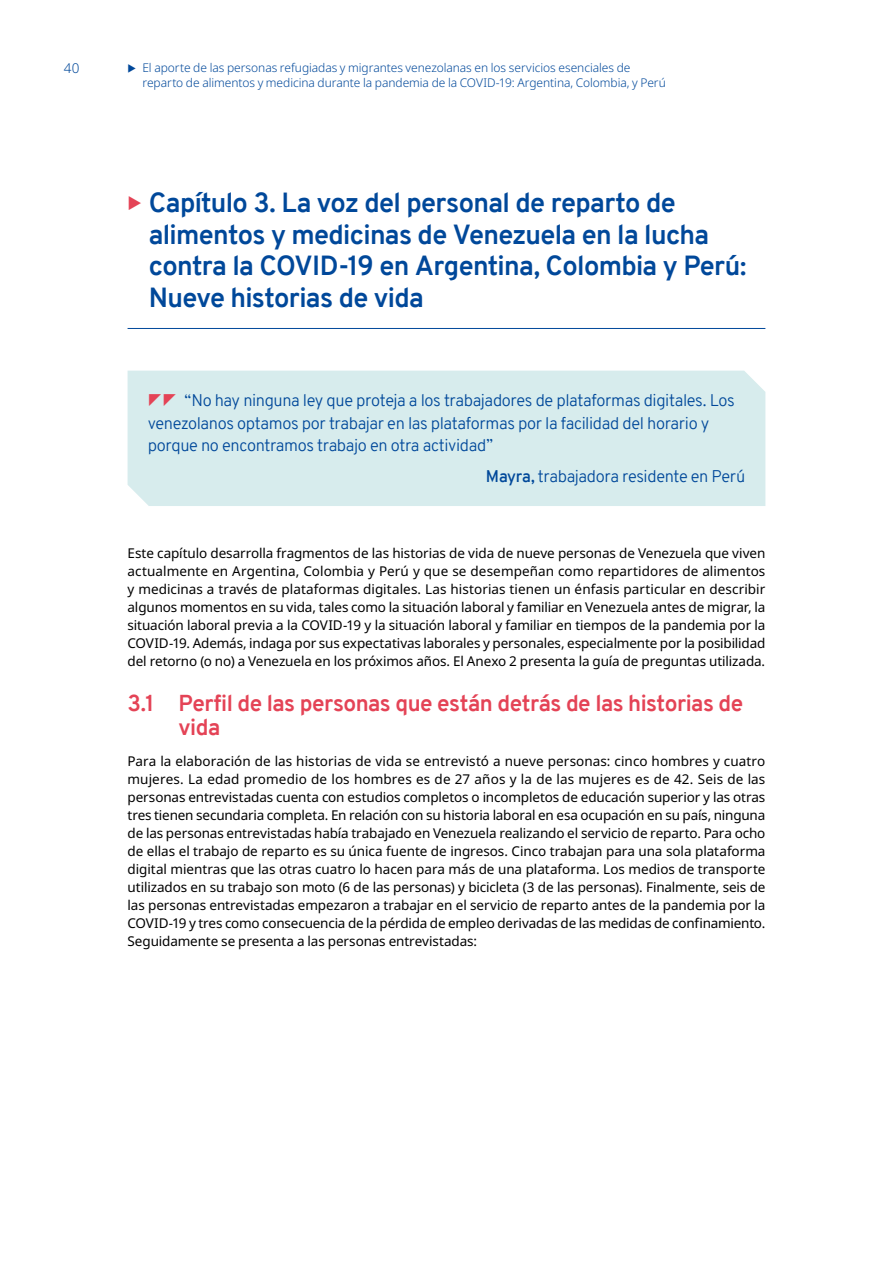
<style>
.page{position:relative;width:893px;height:1263px;background:#fff}
.page>*{position:absolute;margin:0;border:0;box-sizing:border-box;transform-origin:0 0}
.t1{font:700 27px/31.5px "Overpass";letter-spacing:-.025em;color:#00489a}
.t2{font:700 22.5px/24px "Overpass";letter-spacing:-.025em;color:#e44356}
.t3{font:300 16.5px/22.5px "Overpass";letter-spacing:-.02em;color:#00489a}
.t4{font:13.5px/18px "Noto Sans";letter-spacing:-.01em;color:#000;text-align:justify}
.t5{font:300 13.5px "Noto Sans";color:#00489a}
.t6{font:300 12px/14.4px "Noto Sans";letter-spacing:-.005em;color:#00489a}
.s1{font-weight:600}
</style>
<div class="page">
<hr style="left:128px;top:328px;width:637px;height:1px;background:#00489a">
<div style="left:128px;top:371px;width:637px;height:135px;background:#d7eced"></div>
<svg style="left:149px;top:394px;width:27px;height:12px"></svg>
<p class="t5" style="left:64px;top:59px;width:17px">40</p>
<p class="t6" style="left:142px;top:61px;width:525px">El aporte de las personas refugiadas y migrantes venezolanas en los servicios esenciales de reparto de alimentos y medicina durante la pandemia de la COVID-19: Argentina, Colombia, y Perú</p>
<h1 class="t1" style="left:149px;top:187px;width:599px">Capítulo 3. La voz del personal de reparto de alimentos y medicinas de Venezuela en la lucha contra la COVID-19 en Argentina, Colombia y Perú:<br>Nueve historias de vida</h1>
<p class="t3" style="left:148px;top:389px;width:589px;text-indent:37px">“No hay ninguna ley que proteja a los trabajadores de plataformas digitales. Los venezolanos optamos por trabajar en las plataformas por la facilidad del horario y porque no encontramos trabajo en otra actividad”</p>
<p class="t3" style="left:486px;top:465px;width:261px"><span class="s1">Mayra,</span> trabajadora residente en Perú</p>
<p class="t4" style="left:128px;top:544px;width:639px">Este capítulo desarrolla fragmentos de las historias de vida de nueve personas de Venezuela que viven actualmente en Argentina, Colombia y Perú y que se desempeñan como repartidores de alimentos y medicinas a través de plataformas digitales. Las historias tienen un énfasis particular en describir algunos momentos en su vida, tales como la situación laboral y familiar en Venezuela antes de migrar, la situación laboral previa a la COVID-19 y la situación laboral y familiar en tiempos de la pandemia por la COVID-19. Además, indaga por sus expectativas laborales y personales, especialmente por la posibilidad del retorno (o no) a Venezuela en los próximos años. El Anexo 2 presenta la guía de preguntas utilizada.</p>
<h2 class="t2" style="left:179px;top:691px;width:566px;text-indent:-51px">3.1 Perfil de las personas que están detrás de las historias de vida</h2>
<p class="t4" style="left:128px;top:752px;width:639px">Para la elaboración de las historias de vida se entrevistó a nueve personas: cinco hombres y cuatro mujeres. La edad promedio de los hombres es de 27 años y la de las mujeres es de 42. Seis de las personas entrevistadas cuenta con estudios completos o incompletos de educación superior y las otras tres tienen secundaria completa. En relación con su historia laboral en esa ocupación en su país, ninguna de las personas entrevistadas había trabajado en Venezuela realizando el servicio de reparto. Para ocho de ellas el trabajo de reparto es su única fuente de ingresos. Cinco trabajan para una sola plataforma digital mientras que las otras cuatro lo hacen para más de una plataforma. Los medios de transporte utilizados en su trabajo son moto (6 de las personas) y bicicleta (3 de las personas). Finalmente, seis de las personas entrevistadas empezaron a trabajar en el servicio de reparto antes de la pandemia por la COVID-19 y tres como consecuencia de la pérdida de empleo derivadas de las medidas de confinamiento.<br>Seguidamente se presenta a las personas entrevistadas:</p>
</div>
